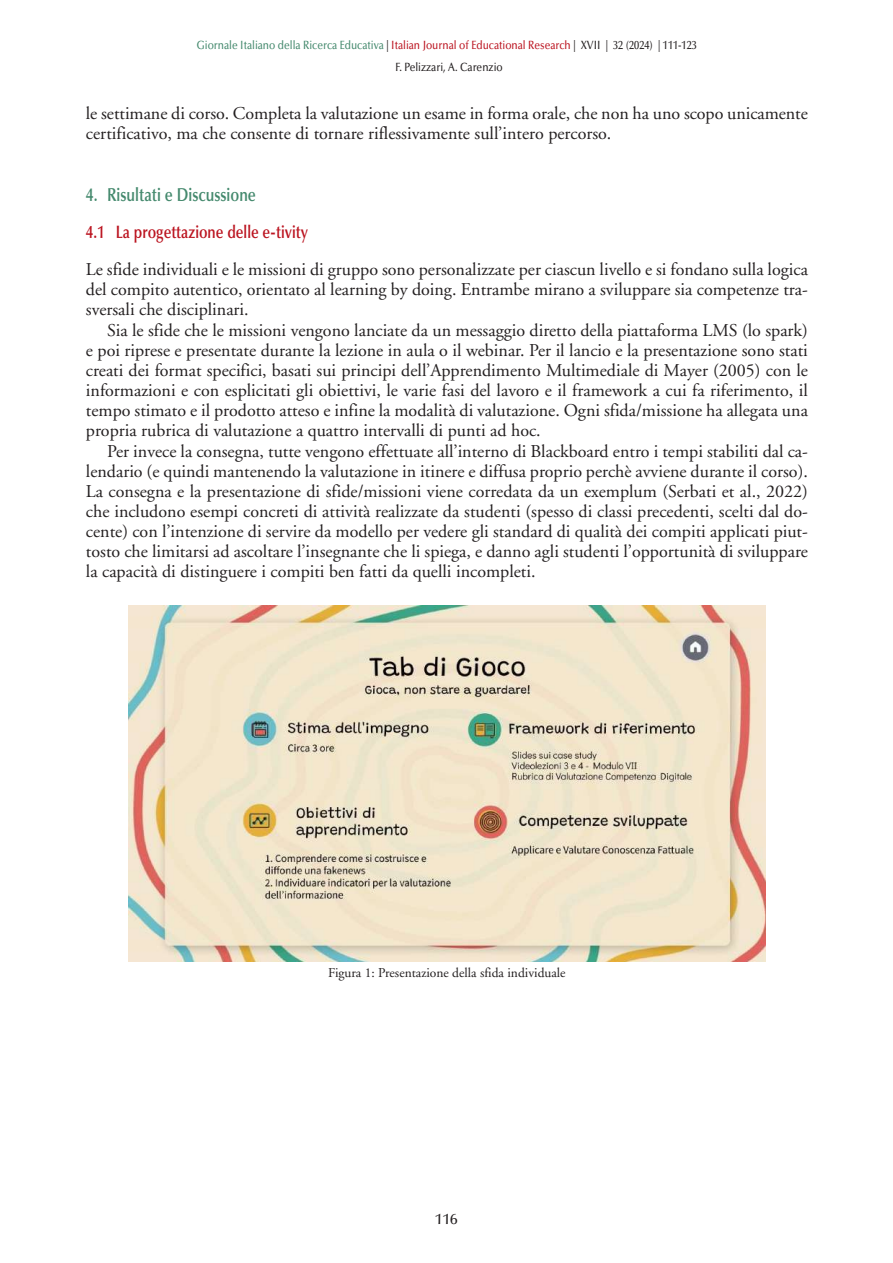
<style>
.page{position:relative;width:893px;height:1263px;background:#fff}
.page>*{position:absolute;margin:0;border:0;box-sizing:border-box;transform-origin:0 0}
.t1{font:600 18.75px "Optima";color:#44896d;scale:.8 1}
.t2{font:18px/20.1px "Adobe Garamond";color:#231f20;text-align:justify}
.t3{font:600 18px "Optima";color:#bb1420;scale:.8 1}
.t4{font:500 15px "Optima";color:#231f20}
.t5{font:13.5px "Adobe Garamond";color:#231f20}
.t6{font:500 12px/22.2px "Optima";color:#231f20;text-align:center;scale:.85 1}
.s1{color:#44896d}
.s2{color:#bb1420}
</style>
<div class="page">
<img style="left:129px;top:605px;width:637px;height:357px">
<p class="t6" style="left:197px;top:35px;width:590px"><span class="s1">Giornale Italiano della Ricerca Educativa</span> | <span class="s2">Italian Journal of Educational Research</span> | XVII | 32 (2024) | 111-123<br>F. Pelizzari, A. Carenzio</p>
<p class="t2" style="left:86px;top:105px;width:723px">le settimane di corso. Completa la valutazione un esame in forma orale, che non ha uno scopo unicamente certificativo, ma che consente di tornare riflessivamente sull’intero percorso.</p>
<p class="t1" style="left:86px;top:187px;width:214px">4. Risultati e Discussione</p>
<p class="t3" style="left:86px;top:225px;width:279px">4.1 La progettazione delle e-tivity</p>
<p class="t2" style="left:86px;top:261px;width:723px">Le sfide individuali e le missioni di gruppo sono personalizzate per ciascun livello e si fondano sulla logica del compito autentico, orientato al learning by doing. Entrambe mirano a sviluppare sia competenze tra&shy;sversali che disciplinari.</p>
<p class="t2" style="left:86px;top:321px;width:723px;text-indent:21px">Sia le sfide che le missioni vengono lanciate da un messaggio diretto della piattaforma LMS (lo spark) e poi riprese e presentate durante la lezione in aula o il webinar. Per il lancio e la presentazione sono stati creati dei format specifici, basati sui principi dell’Apprendimento Multimediale di Mayer (2005) con le informazioni e con esplicitati gli obiettivi, le varie fasi del lavoro e il framework a cui fa riferimento, il tempo stimato e il prodotto atteso e infine la modalità di valutazione. Ogni sfida/missione ha allegata una propria rubrica di valutazione a quattro intervalli di punti ad hoc.</p>
<p class="t2" style="left:86px;top:442px;width:723px;text-indent:21px">Per invece la consegna, tutte vengono effettuate all’interno di Blackboard entro i tempi stabiliti dal ca&shy;lendario (e quindi mantenendo la valutazione in itinere e diffusa proprio perchè avviene durante il corso).<br>La consegna e la presentazione di sfide/missioni viene corredata da un exemplum (Serbati et al., 2022) che includono esempi concreti di attività realizzate da studenti (spesso di classi precedenti, scelti dal do&shy;cente) con l’intenzione di servire da modello per vedere gli standard di qualità dei compiti applicati piut&shy;tosto che limitarsi ad ascoltare l’insegnante che li spiega, e danno agli studenti l’opportunità di sviluppare la capacità di distinguere i compiti ben fatti da quelli incompleti.</p>
<p class="t5" style="left:328px;top:967px;width:239px">Figura 1: Presentazione della sfida individuale</p>
<p class="t4" style="left:435px;top:1213px;width:24px">116</p>
</div>
